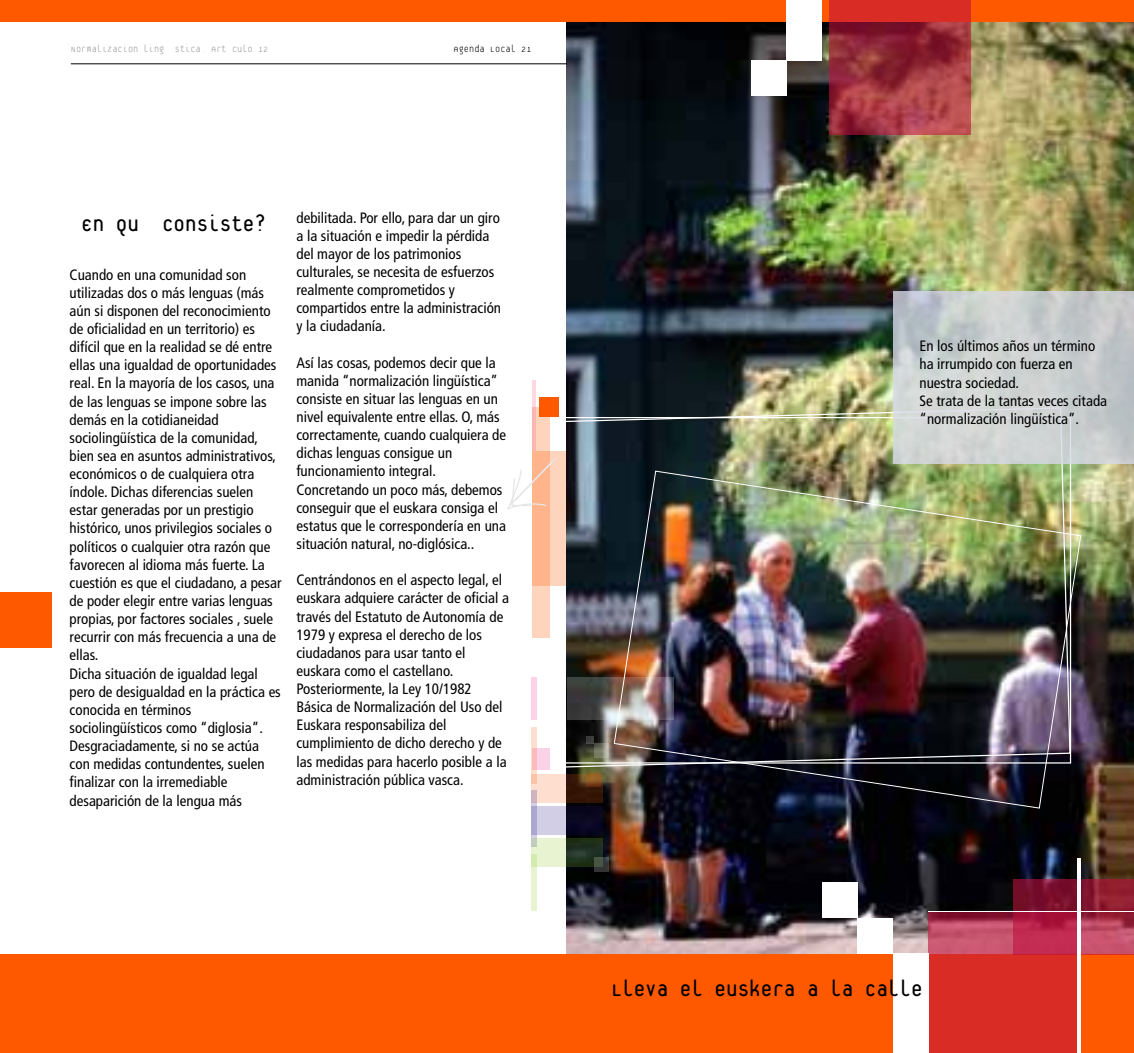
<style>
.page{position:relative;width:1134px;height:1053px;background:#fff}
.page>*{position:absolute;margin:0;border:0;box-sizing:border-box;transform-origin:0 0}
.t1{font:25px "Platelet";color:#000}
.t2{font:condensed 15px/18.1px "Frutiger";color:#000}
.t3{font:100 11.25px "Platelet";color:#999}
.t4{font:100 11.25px "Platelet";color:#000}
</style>
<div class="page">
<img style="left:566px;top:21px;width:568px;height:932px">
<img style="left:531px;top:406px;width:540px;height:363px">
<img style="left:613px;top:470px;width:469px;height:339px">
<hr style="left:71px;top:63px;width:496px;height:1px;background:#000">
<div style="left:0;top:953px;width:1134px;height:99px;background:#ff5900"></div>
<div style="left:531px;top:677px;width:6px;height:42px;background:#fcd2e8"></div>
<div style="left:0;top:0;width:1134px;height:21px;background:#ff5900"></div>
<div style="left:893px;top:291px;width:241px;height:173px;background:#d8daeb;opacity:.8"></div>
<div style="left:1013px;top:879px;width:121px;height:75px;background:#bf0f3d;opacity:.6"></div>
<div style="left:928px;top:911px;width:149px;height:141px;background:#bf0f3d;opacity:.6"></div>
<div style="left:829px;top:0;width:142px;height:135px;background:#bf0f3d;opacity:.6"></div>
<div style="left:893px;top:953px;width:35px;height:99px;background:#fff"></div>
<div style="left:857px;top:917px;width:36px;height:36px;background:#fff"></div>
<div style="left:822px;top:882px;width:35px;height:35px;background:#fff"></div>
<div style="left:787px;top:0;width:35px;height:60px;background:#fff"></div>
<div style="left:751px;top:60px;width:36px;height:36px;background:#fff"></div>
<div style="left:531px;top:748px;width:18px;height:22px;background:#fcd2e8"></div>
<div style="left:531px;top:407px;width:18px;height:230px;background:#ffd4bd"></div>
<div style="left:532px;top:451px;width:33px;height:134px;background:#ff5900;opacity:.26"></div>
<div style="left:531px;top:773px;width:72px;height:29px;background:#f85b10;opacity:.2"></div>
<div style="left:531px;top:726px;width:6px;height:57px;background:#f85b10;opacity:.2"></div>
<div style="left:531px;top:805px;width:72px;height:29px;background:#1a0d81;opacity:.2"></div>
<div style="left:531px;top:790px;width:6px;height:57px;background:#1a0d81;opacity:.2"></div>
<div style="left:531px;top:838px;width:72px;height:28px;background:#87c71a;opacity:.2"></div>
<div style="left:531px;top:854px;width:6px;height:57px;background:#87c71a;opacity:.2"></div>
<div style="left:567px;top:677px;width:106px;height:42px;background:#fff;opacity:.2"></div>
<div style="left:594px;top:743px;width:14px;height:15px;background:#fff;opacity:.2"></div>
<div style="left:594px;top:857px;width:14px;height:14px;background:#fff;opacity:.2"></div>
<div style="left:587px;top:772px;width:14px;height:14px;background:#f85b10;opacity:.2"></div>
<svg style="left:507px;top:456px;width:51px;height:54px"></svg>
<div style="left:587px;top:736px;width:7px;height:7px;background:#3c3c3b"></div>
<hr style="left:532px;top:380px;width:4px;height:71px;background:#f53e76;opacity:.2">
<div style="left:0;top:592px;width:52px;height:55px;background:#ff5900"></div>
<div style="left:539px;top:397px;width:20px;height:20px;background:#ff5900"></div>
<hr style="left:1077px;top:857px;width:4px;height:195px;background:#fff">
<hr style="left:929px;top:911px;width:205px;height:1px;background:#fff">
<p class="t3" style="left:71px;top:44px;width:199px">Normalizacion ling stica. Art culo 12</p>
<p class="t4" style="left:454px;top:44px;width:79px">Agenda Local 21</p>
<h1 class="t1" style="left:81px;top:214px;width:186px">En qu consiste?</h1>
<p class="t2" style="left:70px;top:265px;width:213px">Cuando en una comunidad son utilizadas dos o más lenguas (más aún si disponen del reconocimiento de oficialidad en un territorio) es difícil que en la realidad se dé entre ellas una igualdad de oportunidades real. En la mayoría de los casos, una de las lenguas se impone sobre las demás en la cotidianeidad sociolingüística de la comunidad, bien sea en asuntos administrativos, económicos o de cualquiera otra índole. Dichas diferencias suelen estar generadas por un prestigio histórico, unos privilegios sociales o políticos o cualquier otra razón que favorecen al idioma más fuerte. La cuestión es que el ciudadano, a pesar de poder elegir entre varias lenguas propias, por factores sociales , suele recurrir con más frecuencia a una de ellas.<br>Dicha situación de igualdad legal pero de desigualdad en la práctica es conocida en términos sociolingüísticos como “diglosia”.<br>Desgraciadamente, si no se actúa con medidas contundentes, suelen finalizar con la irremediable desaparición de la lengua más</p>
<p class="t2" style="left:296px;top:208px;width:206px">debilitada. Por ello, para dar un giro a la situación e impedir la pérdida del mayor de los patrimonios culturales, se necesita de esfuerzos realmente comprometidos y compartidos entre la administración y la ciudadanía.</p>
<p class="t2" style="left:296px;top:353px;width:211px">Así las cosas, podemos decir que la manida “normalización lingüística” consiste en situar las lenguas en un nivel equivalente entre ellas. O, más correctamente, cuando cualquiera de dichas lenguas consigue un funcionamiento integral.<br>Concretando un poco más, debemos conseguir que el euskara consiga el estatus que le correspondería en una situación natural, no-diglósica..</p>
<p class="t2" style="left:296px;top:571px;width:214px">Centrándonos en el aspecto legal, el euskara adquiere carácter de oficial a través del Estatuto de Autonomía de 1979 y expresa el derecho de los ciudadanos para usar tanto el euskara como el castellano.<br>Posteriormente, la Ley 10/1982<br>Básica de Normalización del Uso del Euskara responsabiliza del cumplimiento de dicho derecho y de las medidas para hacerlo posible a la administración pública vasca.</p>
<p class="t2" style="left:919px;top:337px;width:189px">En los últimos años un término ha irrumpido con fuerza en nuestra sociedad.<br>Se trata de la tantas veces citada “normalización lingüística”.</p>
<h1 class="t1" style="left:611px;top:978px;width:313px">Lleva el euskera a la calle</h1>
</div>
